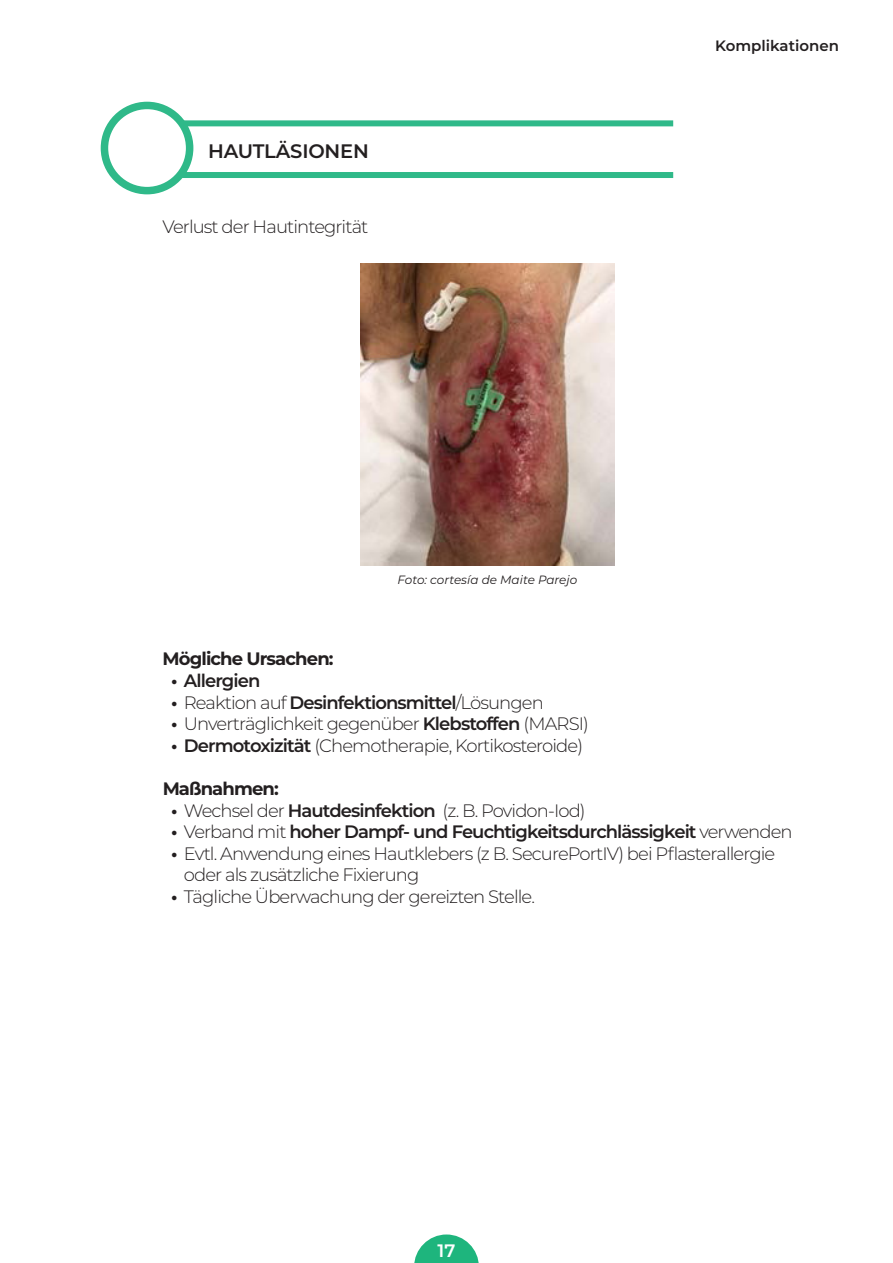
<style>
.page{position:relative;width:893px;height:1263px;background:#fff}
.page>*{position:absolute;margin:0;border:0;box-sizing:border-box;transform-origin:0 0}
.t1{font:600 19.5px "Montserrat";letter-spacing:-.01em;color:#231f20}
.t2{font:300 18px/21.6px "Montserrat";letter-spacing:-.05em;color:#231f20}
.t3{font:600 18px "Montserrat";letter-spacing:-.05em;color:#231f20}
.t4{font:700 18px "Montserrat";letter-spacing:-.05em;color:#231f20}
.t5{font:600 18px "Montserrat";color:#fff}
.t6{font:600 15px "Montserrat";color:#231f20}
.t7{font:italic 12px "Montserrat";color:#231f20}
.s1{font-weight:700}
.s2{font-weight:600}
.s3{font-weight:300}
</style>
<div class="page">
<svg style="left:414px;top:1234px;width:65px;height:29px"></svg>
<div style="left:101px;top:102px;width:92px;height:92px;border:8px solid #2fb989;border-radius:50%"></div>
<div style="left:181px;top:172px;width:492px;height:6px;background:#2fb989"></div>
<div style="left:181px;top:120px;width:492px;height:6px;background:#2fb989"></div>
<img style="left:360px;top:263px;width:254px;height:303px">
<p class="t1" style="left:208px;top:138px;width:162px">HAUTLÄSIONEN</p>
<p class="t2" style="left:163px;top:216px;width:207px">Verlust der Hautintegrität</p>
<p class="t7" style="left:397px;top:571px;width:181px">Foto: cortesía de Maite Parejo</p>
<p class="t6" style="left:715px;top:35px;width:125px">Komplikationen</p>
<p class="t4" style="left:163px;top:646px;width:172px">Mögliche Ursachen:</p>
<p class="t3" style="left:171px;top:668px;width:91px"><span class="s1">•</span> Allergien</p>
<p class="t2" style="left:171px;top:691px;width:374px"><span class="s1">•</span> Reaktion auf <span class="s2">Desinfektionsmittel</span>/Lösungen</p>
<p class="t2" style="left:171px;top:712px;width:419px"><span class="s1">•</span> Unverträglichkeit gegenüber <span class="s2">Klebstoffen</span> (MARSI)</p>
<p class="t2" style="left:171px;top:734px;width:413px"><span class="s1">•</span> <span class="s2">Dermotoxizität</span> (Chemotherapie, Kortikosteroide)</p>
<p class="t4" style="left:163px;top:776px;width:118px">Maßnahmen:</p>
<p class="t2" style="left:171px;top:799px;width:416px"><span class="s1">•</span> Wechsel der <span class="s2">Hautdesinfektion</span> (z. B. Povidon-Iod)</p>
<p class="t3" style="left:171px;top:819px;width:623px"><span class="s1">•</span> <span class="s3">Verband mit</span> hoher Dampf- und Feuchtigkeitsdurchlässigkeit <span class="s3">verwenden</span></p>
<p class="t2" style="left:184px;top:842px;width:593px;text-indent:-13px"><span class="s1">•</span> Evtl. Anwendung eines Hautklebers (z B. SecurePortIV) bei Pflasterallergie oder als zusätzliche Fixierung</p>
<p class="t2" style="left:171px;top:885px;width:365px"><span class="s1">•</span> Tägliche Überwachung der gereizten Stelle.</p>
<p class="t5" style="left:438px;top:1238px;width:19px">17</p>
</div>
